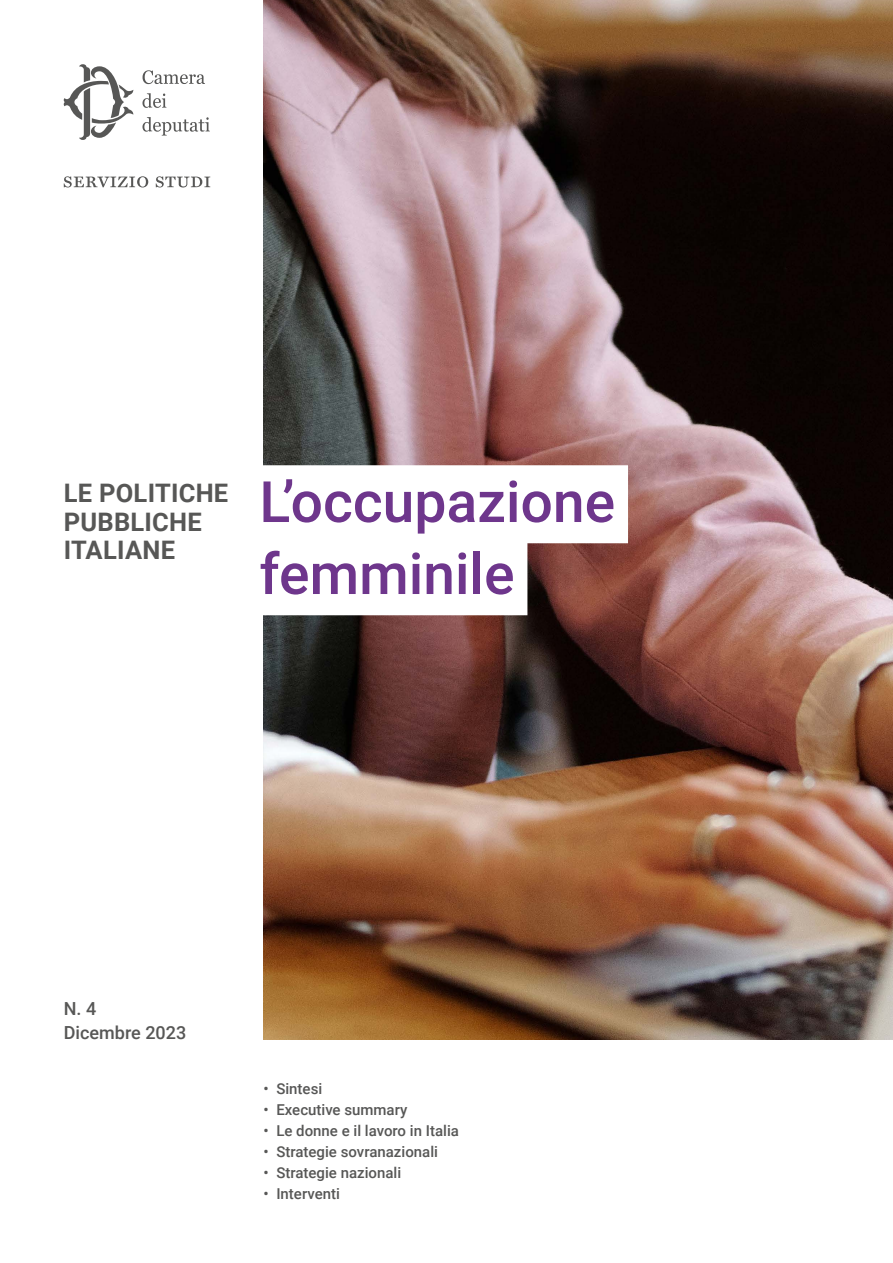
<style>
.page{position:relative;width:893px;height:1263px;background:#fff}
.page>*{position:absolute;margin:0;border:0;box-sizing:border-box;transform-origin:0 0}
.t1{font:500 57px/72px "Roboto";color:#6e368c}
.t2{font:700 25.5px/28.5px "Roboto";letter-spacing:.01em;color:#575756}
.t3{font:500 18px/24px "Roboto";color:#575756}
.t4{font:500 15px "Roboto";color:#575756}
</style>
<div class="page">
<img style="left:264px;top:0;width:629px;height:1040px">
<svg style="left:63px;top:64px;width:70px;height:76px"></svg>
<svg style="left:143px;top:70px;width:62px;height:14px"></svg>
<svg style="left:142px;top:93px;width:24px;height:15px"></svg>
<svg style="left:142px;top:117px;width:68px;height:19px"></svg>
<svg style="left:64px;top:176px;width:84px;height:11px"></svg>
<svg style="left:156px;top:176px;width:54px;height:11px"></svg>
<div style="left:221px;top:465px;width:407px;height:78px;background:#fff"></div>
<div style="left:221px;top:537px;width:306px;height:78px;background:#fff"></div>
<h2 class="t2" style="left:64px;top:478px;width:166px">LE POLITICHE<br>PUBBLICHE<br>ITALIANE</h2>
<h1 class="t1" style="left:259px;top:464px;width:357px">L’occupazione femminile</h1>
<p class="t3" style="left:64px;top:996px;width:124px">N. 4<br>Dicembre 2023</p>
<p class="t4" style="left:264px;top:1078px;width:60px">• Sintesi</p>
<p class="t4" style="left:264px;top:1099px;width:145px">• Executive summary</p>
<p class="t4" style="left:264px;top:1120px;width:197px">• Le donne e il lavoro in Italia</p>
<p class="t4" style="left:264px;top:1141px;width:176px">• Strategie sovranazionali</p>
<p class="t4" style="left:264px;top:1162px;width:139px">• Strategie nazionali</p>
<p class="t4" style="left:264px;top:1183px;width:78px">• Interventi</p>
</div>
